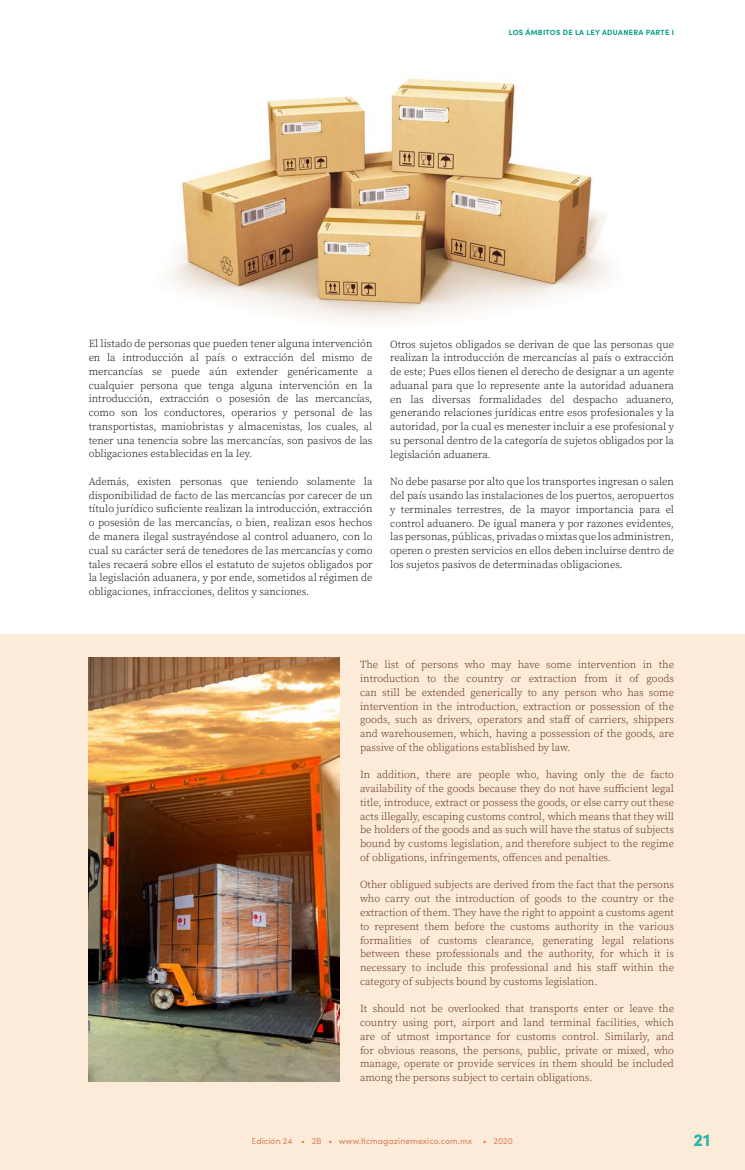
<style>
.page{position:relative;width:745px;height:1170px;background:#fff}
.page>*{position:absolute;margin:0;border:0;box-sizing:border-box;transform-origin:0 0}
.t1{font:900 17.5px "Sofia Pro";color:#32b5a9}
.t2{font:300 10.62px/13.8px "Source Serif Pro";color:#000;text-align:justify}
.t3{font:300 10.62px/13.8px "Source Serif Pro";color:#57280f;text-align:justify}
.t4{font:500 8.75px "Sofia Pro";color:#c84b17}
.t5{font:700 7.5px "Sofia Pro";letter-spacing:.04em;color:#009e83}
</style>
<div class="page">
<img style="left:167px;top:77px;width:446px;height:246px">
<div style="left:0;top:634px;width:744px;height:535px;background:#fcebd9"></div>
<img style="left:89px;top:657px;width:251px;height:424px">
<p class="t5" style="left:508px;top:27px;width:166px">LOS ÁMBITOS DE LA LEY ADUANERA PARTE I</p>
<p class="t2" style="left:89px;top:337px;width:285px">El listado de personas que pueden tener alguna intervención en la introducción al país o extracción del mismo de mercancías se puede aún extender genéricamente a cualquier persona que tenga alguna intervención en la introducción, extracción o posesión de las mercancías, como son los conductores, operarios y personal de las transportistas, maniobristas y almacenistas, los cuales, al tener una tenencia sobre las mercancías, son pasivos de las obligaciones establecidas en la ley.</p>
<p class="t2" style="left:89px;top:474px;width:285px">Además, existen personas que teniendo solamente la disponibilidad de facto de las mercancías por carecer de un título jurídico suficiente realizan la introducción, extracción o posesión de las mercancías, o bien, realizan esos hechos de manera ilegal sustrayéndose al control aduanero, con lo cual su carácter será de tenedores de las mercancías y como tales recaerá sobre ellos el estatuto de sujetos obligados por la legislación aduanera, y por ende, sometidos al régimen de obligaciones, infracciones, delitos y sanciones.</p>
<p class="t2" style="left:390px;top:337px;width:285px">Otros sujetos obligados se derivan de que las personas que realizan la introducción de mercancías al país o extracción de este; Pues ellos tienen el derecho de designar a un agente aduanal para que lo represente ante la autoridad aduanera en las diversas formalidades del despacho aduanero, generando relaciones jurídicas entre esos profesionales y la autoridad, por la cual es menester incluir a ese profesional y su personal dentro de la categoría de sujetos obligados por la legislación aduanera.</p>
<p class="t2" style="left:390px;top:475px;width:285px">No debe pasarse por alto que los transportes ingresan o salen del país usando las instalaciones de los puertos, aeropuertos y terminales terrestres, de la mayor importancia para el control aduanero. De igual manera y por razones evidentes, las personas, públicas, privadas o mixtas que los administren, operen o presten servicios en ellos deben incluirse dentro de los sujetos pasivos de determinadas obligaciones.</p>
<p class="t3" style="left:360px;top:658px;width:315px">The list of persons who may have some intervention in the introduction to the country or extraction from it of goods can still be extended generically to any person who has some intervention in the introduction, extraction or possession of the goods, such as drivers, operators and staff of carriers, shippers and warehousemen, which, having a possession of the goods, are passive of the obligations established by law.</p>
<p class="t3" style="left:360px;top:768px;width:315px">In addition, there are people who, having only the de facto availability of the goods because they do not have sufficient legal title, introduce, extract or possess the goods, or else carry out these acts illegally, escaping customs control, which means that they will be holders of the goods and as such will have the status of subjects bound by customs legislation, and therefore subject to the regime of obligations, infringements, offences and penalties.</p>
<p class="t3" style="left:360px;top:878px;width:315px">Other obligued subjects are derived from the fact that the persons who carry out the introduction of goods to the country or the extraction of them. They have the right to appoint a customs agent to represent them before the customs authority in the various formalities of customs clearance, generating legal relations between these professionals and the authority, for which it is necessary to include this professional and his staff within the category of subjects bound by customs legislation.</p>
<p class="t3" style="left:360px;top:1001px;width:315px">It should not be overlooked that transports enter or leave the country using port, airport and land terminal facilities, which are of utmost importance for customs control. Similarly, and for obvious reasons, the persons, public, private or mixed, who manage, operate or provide services in them should be included among the persons subject to certain obligations.</p>
<p class="t4" style="left:251px;top:1134px;width:262px">Edición 24 • 2B • www.tlcmagazinemexico.com.mx • 2020</p>
<h1 class="t1" style="left:693px;top:1125px;width:18px">21</h1>
</div>
